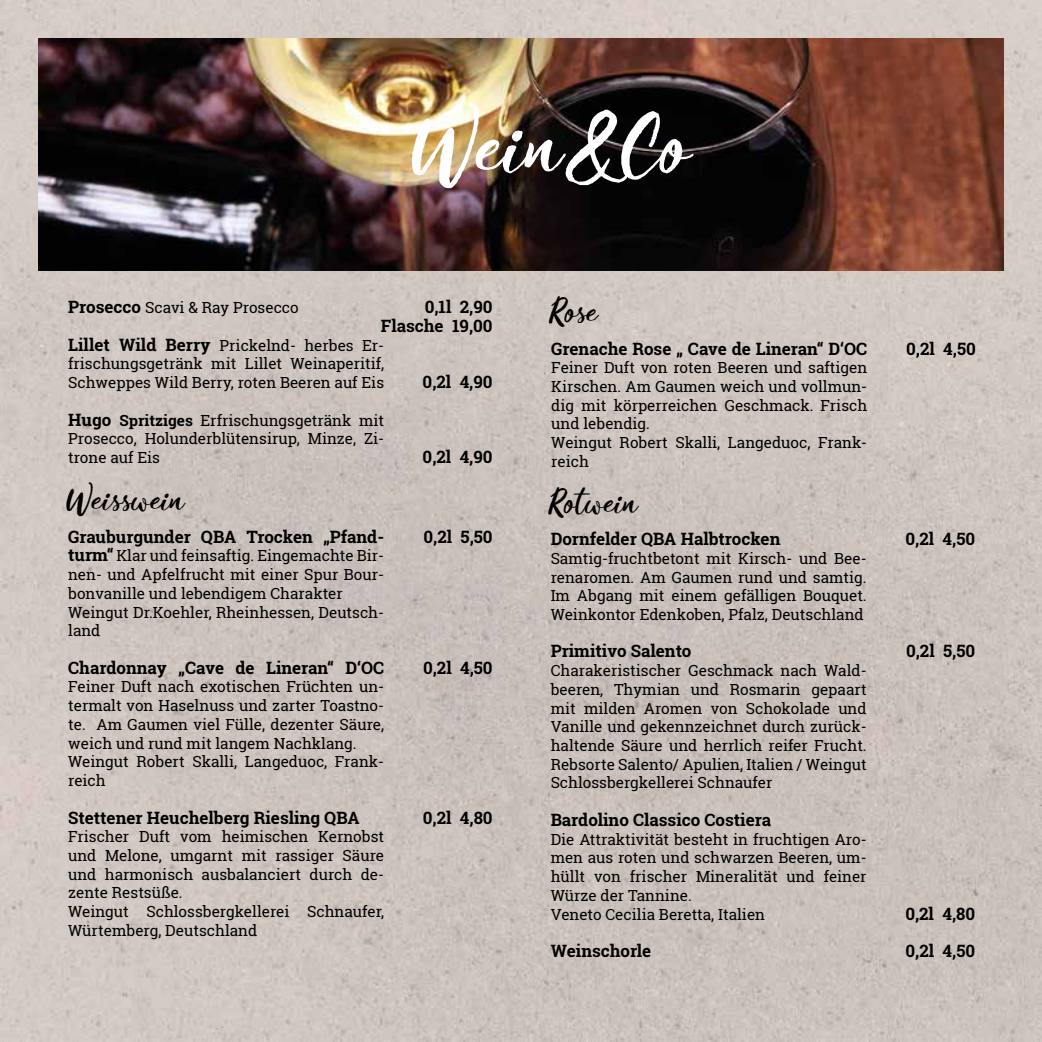
<style>
.page{position:relative;width:1042px;height:1042px;background:#fff}
.page>*{position:absolute;margin:0;border:0;box-sizing:border-box;transform-origin:0 0}
.t1{font:95.2px "Crushine Brush Script";color:#fff}
.t2{font:37.45px "Crushine Brush Script";color:#000}
.t3{font:700 16.97px/18.7px "Roboto Slab";color:#000;text-align:right}
.t4{font:15.4px/18.7px "Roboto Slab";color:#000}
.s1{font-weight:700;font-size:16.97px}
.s2{font-weight:700}
</style>
<div class="page">
<img style="left:0;top:0;width:1042px;height:1042px">
<img style="left:39px;top:39px;width:964px;height:231px">
<h1 class="t1" style="left:413px;top:84px;width:279px">Wein&amp;Co</h1>
<p class="t3" style="left:381px;top:297px;width:113px">0,1l 2,90<br>Flasche 19,00</p>
<p class="t4" style="left:68px;top:298px;width:232px"><span class="s1">Prosecco</span> Scavi &amp; Ray Prosecco</p>
<p class="t4" style="left:68px;top:336px;width:317px;text-align:justify"><span class="s1">Lillet Wild Berry</span> Prickelnd- herbes Er&shy;frischungsgetränk mit Lillet Weinaperitif, Schweppes Wild Berry, roten Beeren auf Eis</p>
<p class="t4" style="left:68px;top:410px;width:317px;text-align:justify"><span class="s1">Hugo</span> <span class="s2">Spritziges</span> Erfrischungsgetränk mit Prosecco, Holunderblütensirup, Minze, Zi&shy;trone auf Eis</p>
<p class="t3" style="left:423px;top:372px;width:72px">0,2l 4,90</p>
<p class="t3" style="left:423px;top:447px;width:72px">0,2l 4,90</p>
<h2 class="t2" style="left:67px;top:476px;width:119px">Weisswein</h2>
<p class="t3" style="left:68px;top:527px;width:317px">Grauburgunder QBA Trocken „Pfand-</p>
<p class="t4" style="left:68px;top:546px;width:317px"><span class="s1">turm“</span> Klar und feinsaftig. Eingemachte Bir&shy;nen- und Apfelfrucht mit einer Spur Bour&shy;bonvanille und lebendigem Charakter Weingut Dr.Koehler, Rheinhessen, Deutsch&shy;land</p>
<p class="t3" style="left:68px;top:658px;width:317px">Chardonnay „Cave de Lineran“ D‘OC</p>
<p class="t4" style="left:68px;top:677px;width:317px">Feiner Duft nach exotischen Früchten un&shy;termalt von Haselnuss und zarter Toastno&shy;te. Am Gaumen viel Fülle, dezenter Säure, weich und rund mit langem Nachklang.<br>Weingut Robert Skalli, Langeduoc, Frank&shy;reich</p>
<p class="t3" style="left:68px;top:808px;width:293px">Stettener Heuchelberg Riesling QBA</p>
<p class="t4" style="left:68px;top:827px;width:317px">Frischer Duft vom heimischen Kernobst und Melone, umgarnt mit rassiger Säure und harmonisch ausbalanciert durch de&shy;zente Restsüße.<br>Weingut Schlossbergkellerei Schnaufer, Würtemberg, Deutschland</p>
<p class="t3" style="left:423px;top:527px;width:71px">0,2l 5,50</p>
<p class="t3" style="left:423px;top:658px;width:71px">0,2l 4,50</p>
<p class="t3" style="left:423px;top:808px;width:71px">0,2l 4,80</p>
<h2 class="t2" style="left:550px;top:288px;width:50px">Rose</h2>
<p class="t3" style="left:551px;top:339px;width:317px">Grenache Rose „ Cave de Lineran“ D‘OC</p>
<p class="t4" style="left:551px;top:358px;width:317px">Feiner Duft von roten Beeren und saftigen<br>Kirschen. Am Gaumen weich und vollmun&shy;dig mit körperreichen Geschmack. Frisch und lebendig.<br>Weingut Robert Skalli, Langeduoc, Frank&shy;reich</p>
<h2 class="t2" style="left:550px;top:478px;width:90px">Rotwein</h2>
<p class="t3" style="left:551px;top:529px;width:231px">Dornfelder QBA Halbtrocken</p>
<p class="t4" style="left:551px;top:549px;width:317px;text-align:justify">Samtig-fruchtbetont mit Kirsch- und Bee&shy;renaromen. Am Gaumen rund und samtig.<br>Im Abgang mit einem gefälligen Bouquet.<br>Weinkontor Edenkoben, Pfalz, Deutschland</p>
<p class="t3" style="left:551px;top:642px;width:142px">Primitivo Salento</p>
<p class="t4" style="left:551px;top:661px;width:317px;text-align:justify">Charakeristischer Geschmack nach Wald&shy;beeren, Thymian und Rosmarin gepaart mit milden Aromen von Schokolade und Vanille und gekennzeichnet durch zurück&shy;haltende Säure und herrlich reifer Frucht.<br>Rebsorte Salento/ Apulien, Italien / Weingut Schlossbergkellerei Schnaufer</p>
<p class="t3" style="left:551px;top:810px;width:222px">Bardolino Classico Costiera</p>
<p class="t4" style="left:551px;top:829px;width:317px">Die Attraktivität besteht in fruchtigen Aro&shy;men aus roten und schwarzen Beeren, um&shy;hüllt von frischer Mineralität und feiner Würze der Tannine.<br>Veneto Cecilia Beretta, Italien</p>
<p class="t3" style="left:551px;top:941px;width:102px">Weinschorle</p>
<p class="t3" style="left:906px;top:339px;width:71px">0,2l 4,50</p>
<p class="t3" style="left:905px;top:529px;width:71px">0,2l 4,50</p>
<p class="t3" style="left:906px;top:642px;width:71px">0,2l 5,50</p>
<p class="t3" style="left:905px;top:904px;width:71px">0,2l 4,80</p>
<p class="t3" style="left:905px;top:941px;width:71px">0,2l 4,50</p>
</div>
